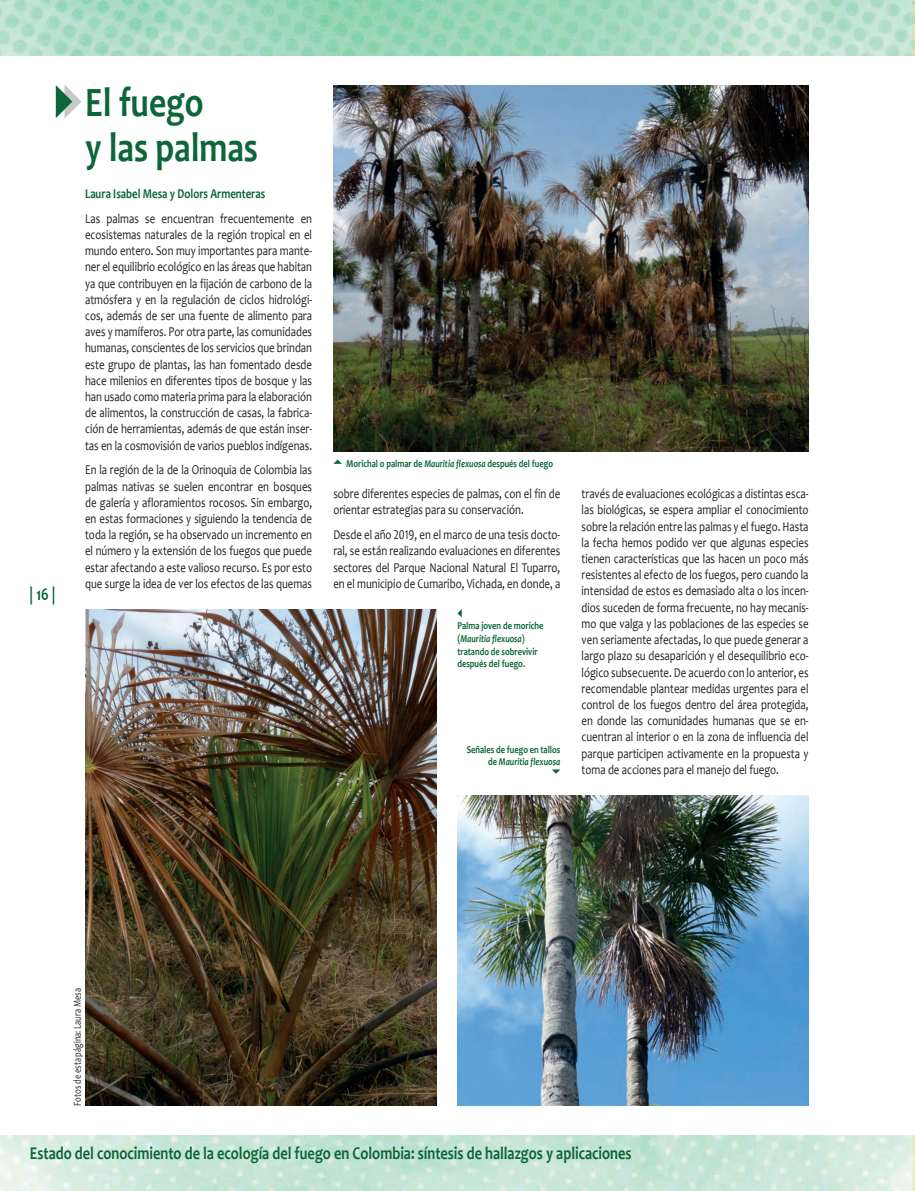
<style>
.page{position:relative;width:915px;height:1191px;background:#fff}
.page>*{position:absolute;margin:0;border:0;box-sizing:border-box;transform-origin:0 0}
.t1{font:700 42px/45px "Candara";color:#0c6638;scale:.8 1}
.t2{font:700 18px "Candara";color:#0c6638;scale:.8 1}
.t3{font:13.5px/16.2px "Candara";color:#231f20;text-align:justify;scale:.8 1}
.t4{font:700 13.5px "Candara";color:#0c6638;scale:.8 1}
.t5{font:700 10.5px/12.6px "Candara";color:#0c6638;scale:.8 1}
.t6{font:10.5px "Candara";color:#231f20;scale:.8 1}
.s1{font-style:italic}
</style>
<div class="page">
<img style="left:0;top:1135px;width:914px;height:56px">
<img style="left:0;top:0;width:914px;height:55px">
<img style="left:333px;top:85px;width:475px;height:366px">
<img style="left:85px;top:609px;width:351px;height:497px">
<img style="left:457px;top:795px;width:351px;height:311px">
<svg style="left:457px;top:610px;width:4px;height:7px"></svg>
<svg style="left:552px;top:769px;width:8px;height:4px"></svg>
<svg style="left:333px;top:459px;width:9px;height:5px"></svg>
<div style="left:64px;top:85px;width:17px;height:33px;background:#231f20;opacity:.25"></div>
<svg style="left:56px;top:85px;width:16px;height:33px"></svg>
<h2 class="t2" style="left:30px;top:582px;width:34px">| 16 |</h2>
<h1 class="t1" style="left:85px;top:79px;width:217px">El fuego<br>y las palmas</h1>
<p class="t4" style="left:85px;top:185px;width:227px">Laura Isabel Mesa y Dolors Armenteras</p>
<p class="t3" style="left:85px;top:210px;width:285px">Las palmas se encuentran frecuentemente en ecosistemas naturales de la región tropical en el mundo entero. Son muy importantes para mante&shy;ner el equilibrio ecológico en las áreas que habitan ya que contribuyen en la fijación de carbono de la atmósfera y en la regulación de ciclos hidrológi&shy;cos, además de ser una fuente de alimento para aves y mamíferos. Por otra parte, las comunidades humanas, conscientes de los servicios que brindan este grupo de plantas, las han fomentado desde hace milenios en diferentes tipos de bosque y las han usado como materia prima para la elaboración de alimentos, la construcción de casas, la fabrica&shy;ción de herramientas, además de que están inser&shy;tas en la cosmovisión de varios pueblos indígenas.</p>
<p class="t3" style="left:85px;top:462px;width:285px">En la región de la de la Orinoquia de Colombia las palmas nativas se suelen encontrar en bosques de galería y afloramientos rocosos. Sin embargo, en estas formaciones y siguiendo la tendencia de toda la región, se ha observado un incremento en el número y la extensión de los fuegos que puede estar afectando a este valioso recurso. Es por esto que surge la idea de ver los efectos de las quemas</p>
<p class="t5" style="left:346px;top:457px;width:260px">Morichal o palmar de <span class="s1">Mauritia flexuosa</span> después del fuego</p>
<p class="t3" style="left:333px;top:485px;width:285px">sobre diferentes especies de palmas, con el fin de orientar estrategias para su conservación.</p>
<p class="t3" style="left:333px;top:526px;width:285px">Desde el año 2019, en el marco de una tesis docto&shy;ral, se están realizando evaluaciones en diferentes sectores del Parque Nacional Natural El Tuparro, en el municipio de Cumaribo, Vichada, en donde, a</p>
<p class="t5" style="left:457px;top:619px;width:109px">Palma joven de moriche (<span class="s1">Mauritia flexuosa</span>) tratando de sobrevivir después del fuego.</p>
<p class="t5" style="left:466px;top:743px;width:118px;text-align:right">Señales de fuego en tallos de <span class="s1">Mauritia flexuosa</span></p>
<p class="t3" style="left:581px;top:485px;width:285px">través de evaluaciones ecológicas a distintas esca&shy;las biológicas, se espera ampliar el conocimiento sobre la relación entre las palmas y el fuego. Hasta la fecha hemos podido ver que algunas especies tienen características que las hacen un poco más resistentes al efecto de los fuegos, pero cuando la intensidad de estos es demasiado alta o los incen&shy;dios suceden de forma frecuente, no hay mecanis&shy;mo que valga y las poblaciones de las especies se ven seriamente afectadas, lo que puede generar a largo plazo su desaparición y el desequilibrio eco&shy;lógico subsecuente. De acuerdo con lo anterior, es recomendable plantear medidas urgentes para el control de los fuegos dentro del área protegida, en donde las comunidades humanas que se en&shy;cuentran al interior o en la zona de influencia del parque participen activamente en la propuesta y toma de acciones para el manejo del fuego.</p>
<p class="t6" style="left:71px;top:1106px;width:149px;rotate:-90deg">Fotos de esta página: Laura Mesa</p>
<h2 class="t2" style="left:30px;top:1142px;width:753px">Estado del conocimiento de la ecología del fuego en Colombia: síntesis de hallazgos y aplicaciones</h2>
</div>
